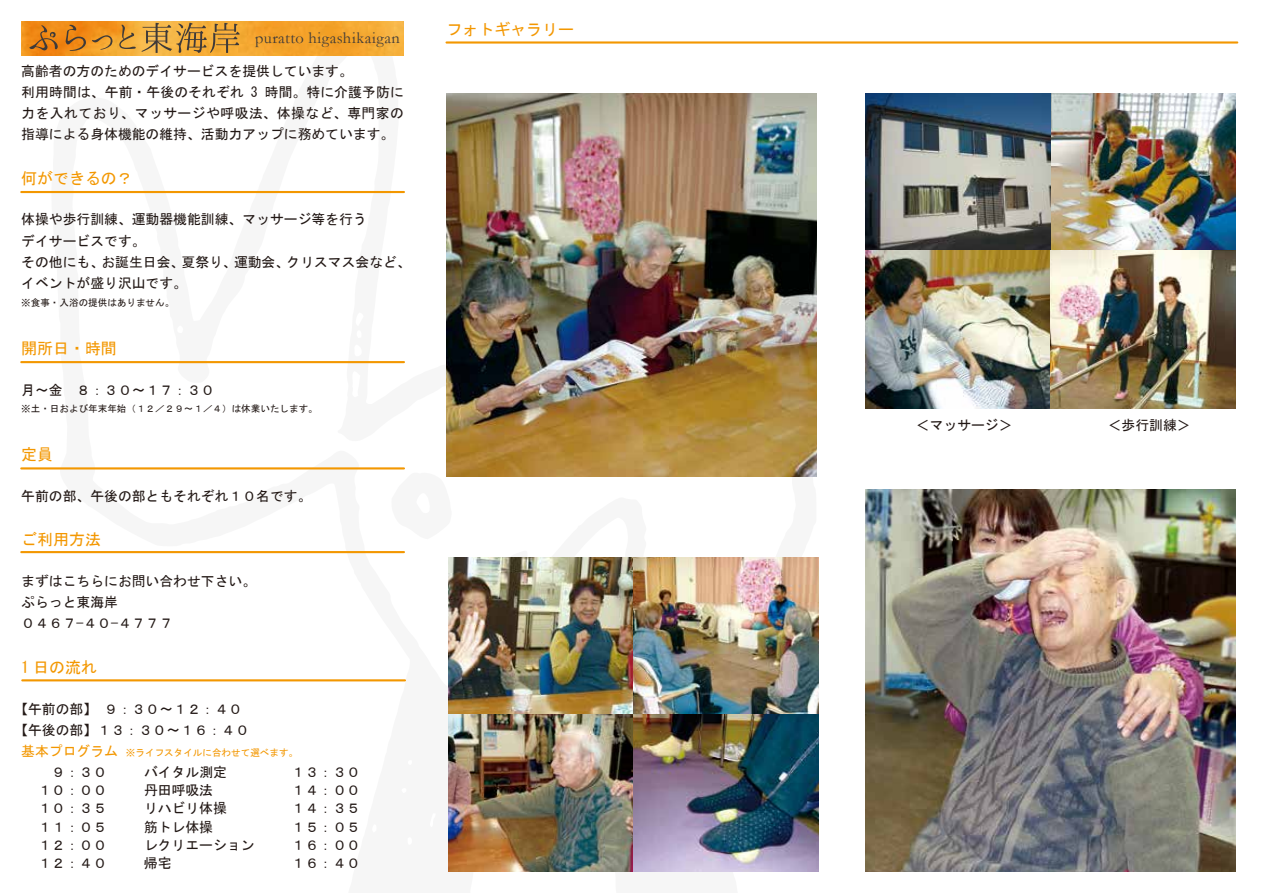
<style>
.page{position:relative;width:1263px;height:893px;background:#fff}
.page>*{position:absolute;margin:0;border:0;box-sizing:border-box;transform-origin:0 0}
.t1{font:16.35px "Garamond";letter-spacing:.035em;color:#3e3a39}
.t2{font:15.9px "MS Gothic";color:#f39700}
.t3{font:13.8px/21.3px "MS Gothic";color:#221815}
.t4{font:13.8px "MS Gothic";color:#f39700}
.t5{font:9.6px "MS Gothic";color:#221815}
.t6{font:9.6px "MS Gothic";color:#f39700}
</style>
<div class="page">
<svg style="left:51px;top:41px;width:765px;height:641px"></svg>
<img style="left:21px;top:21px;width:383px;height:34px">
<hr style="left:446px;top:41px;width:791px;height:3px;background:#f39700">
<hr style="left:21px;top:191px;width:383px;height:2px;background:#f39700">
<hr style="left:21px;top:361px;width:383px;height:2px;background:#f39700">
<hr style="left:21px;top:467px;width:383px;height:2px;background:#f39700">
<hr style="left:21px;top:551px;width:383px;height:2px;background:#f39700">
<hr style="left:22px;top:679px;width:383px;height:2px;background:#f39700">
<img style="left:448px;top:557px;width:370px;height:315px">
<img style="left:865px;top:489px;width:370px;height:383px">
<img style="left:446px;top:94px;width:370px;height:382px">
<svg style="left:29px;top:25px;width:29px;height:26px"></svg>
<svg style="left:65px;top:25px;width:21px;height:26px"></svg>
<svg style="left:92px;top:35px;width:21px;height:15px"></svg>
<svg style="left:119px;top:23px;width:121px;height:30px;background:#ce983d"></svg>
<img style="left:865px;top:94px;width:370px;height:314px">
<p class="t1" style="left:255px;top:28px;width:146px">puratto higashikaigan</p>
<p class="t3" style="left:21px;top:60px;width:384px">高齢者の方のためのデイサービスを提供しています。<br>利用時間は、午前・午後のそれぞれ 3 時間。特に介護予防に力を入れており、マッサージや呼吸法、体操など、専門家の指導による身体機能の維持、活動力アップに務めています。</p>
<p class="t2" style="left:21px;top:170px;width:113px">何ができるの？</p>
<p class="t3" style="left:21px;top:209px;width:391px">体操や歩行訓練、運動器機能訓練、マッサージ等を行う<br>デイサービスです。<br>その他にも、お誕生日会、夏祭り、運動会、クリスマス会など、イベントが盛り沢山です。</p>
<p class="t5" style="left:21px;top:298px;width:155px">※食事・入浴の提供はありません。</p>
<p class="t2" style="left:21px;top:340px;width:97px">開所日・時間</p>
<p class="t3" style="left:21px;top:379px;width:195px">月～金　８：３０～１７：３０</p>
<p class="t5" style="left:21px;top:404px;width:298px">※土・日および年末年始（１２／２９～１／４）は休業いたします。</p>
<p class="t2" style="left:21px;top:447px;width:33px">定員</p>
<p class="t3" style="left:21px;top:485px;width:292px">午前の部、午後の部ともそれぞれ１０名です。</p>
<p class="t2" style="left:21px;top:532px;width:81px">ご利用方法</p>
<p class="t3" style="left:21px;top:570px;width:236px">まずはこちらにお問い合わせ下さい。ぷらっと東海岸<br>０４６７−４０−４７７７</p>
<p class="t2" style="left:21px;top:659px;width:77px">1 日の流れ</p>
<p class="t3" style="left:14px;top:698px;width:236px">【午前の部】　９：３０～１２：４０【午後の部】１３：３０～１６：４０</p>
<p class="t4" style="left:21px;top:744px;width:98px">基本プログラム</p>
<p class="t3" style="left:38px;top:762px;width:71px">　９：３０</p>
<p class="t3" style="left:144px;top:762px;width:84px">バイタル測定</p>
<p class="t3" style="left:291px;top:762px;width:71px">１３：３０</p>
<p class="t3" style="left:38px;top:780px;width:71px">１０：００</p>
<p class="t3" style="left:144px;top:780px;width:71px">丹田呼吸法</p>
<p class="t3" style="left:291px;top:780px;width:71px">１４：００</p>
<p class="t3" style="left:38px;top:798px;width:71px">１０：３５</p>
<p class="t3" style="left:144px;top:798px;width:84px">リハビリ体操</p>
<p class="t3" style="left:291px;top:798px;width:71px">１４：３５</p>
<p class="t3" style="left:38px;top:816px;width:71px">１１：０５</p>
<p class="t3" style="left:144px;top:816px;width:71px">筋トレ体操</p>
<p class="t3" style="left:291px;top:816px;width:71px">１５：０５</p>
<p class="t3" style="left:38px;top:834px;width:71px">１２：００</p>
<p class="t3" style="left:144px;top:834px;width:112px">レクリエーション</p>
<p class="t3" style="left:291px;top:834px;width:71px">１６：００</p>
<p class="t3" style="left:38px;top:852px;width:71px">１２：４０</p>
<p class="t3" style="left:144px;top:852px;width:29px">帰宅</p>
<p class="t3" style="left:291px;top:852px;width:71px">１６：４０</p>
<p class="t6" style="left:126px;top:748px;width:174px">※ライフスタイルに合わせて選べます。</p>
<p class="t2" style="left:446px;top:21px;width:129px">フォトギャラリー</p>
<p class="t3" style="left:916px;top:415px;width:98px">＜マッサージ＞</p>
<p class="t3" style="left:1108px;top:415px;width:84px">＜歩行訓練＞</p>
</div>
